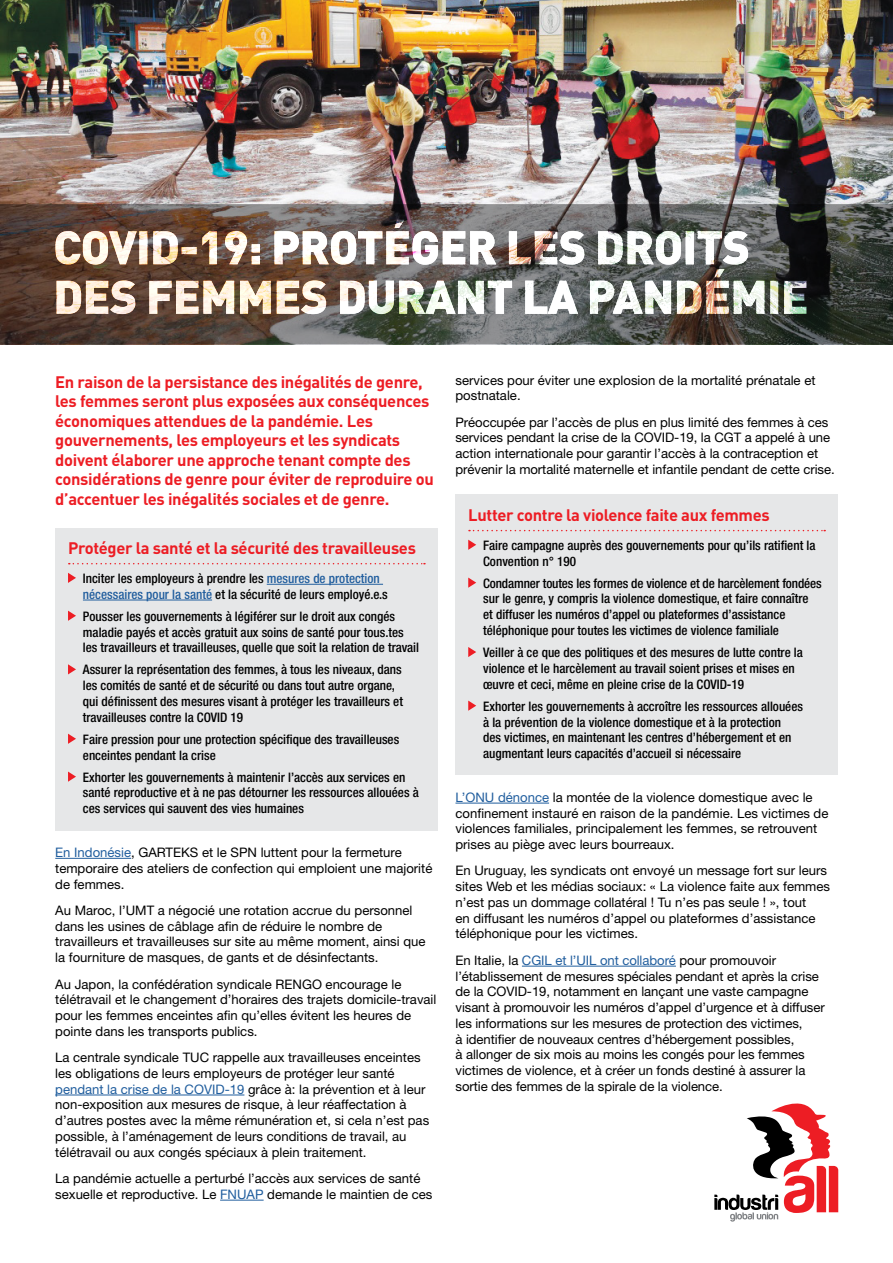
<style>
.page{position:relative;width:893px;height:1263px;background:#fff}
.page>*{position:absolute;margin:0;border:0;box-sizing:border-box;transform-origin:0 0}
.t1{font:700 16.5px/19.5px "DIN";letter-spacing:-.02em;color:#ed1d24}
.t2{font:13.2px/15.8px "Helvetica Neue";color:#000}
.t3{font:500 condensed 13.2px/15.8px "Helvetica Neue";color:#000}
.s1{color:#215e9e}
</style>
<div class="page">
<img style="left:0;top:0;width:893px;height:204px">
<hr style="left:55px;top:858px;width:76px;height:1px;background:#215e9e">
<hr style="left:55px;top:1095px;width:189px;height:1px;background:#215e9e">
<hr style="left:220px;top:1200px;width:44px;height:1px;background:#215e9e">
<div style="left:55px;top:528px;width:382px;height:302px;background:#e6e7e8"></div>
<svg style="left:69px;top:563px;width:356px;height:1px"></svg>
<hr style="left:267px;top:584px;width:116px;height:1px;background:#215e9e">
<hr style="left:83px;top:600px;width:129px;height:1px;background:#215e9e">
<svg style="left:68px;top:573px;width:8px;height:10px"></svg>
<svg style="left:68px;top:611px;width:8px;height:10px"></svg>
<svg style="left:68px;top:664px;width:8px;height:10px"></svg>
<svg style="left:68px;top:734px;width:8px;height:10px"></svg>
<svg style="left:68px;top:771px;width:8px;height:11px"></svg>
<hr style="left:455px;top:803px;width:94px;height:1px;background:#215e9e">
<hr style="left:522px;top:966px;width:154px;height:1px;background:#215e9e">
<div style="left:455px;top:495px;width:383px;height:280px;background:#e6e7e8"></div>
<svg style="left:469px;top:530px;width:356px;height:1px"></svg>
<svg style="left:468px;top:540px;width:8px;height:10px"></svg>
<svg style="left:468px;top:577px;width:8px;height:11px"></svg>
<svg style="left:468px;top:647px;width:8px;height:10px"></svg>
<svg style="left:468px;top:700px;width:8px;height:11px"></svg>
<svg style="left:714px;top:1103px;width:124px;height:118px"></svg>
<svg style="left:0;top:204px;width:893px;height:140px;background:#514b45"></svg>
<img style="left:55px;top:220px;width:752px;height:94px">
<p class="t1" style="left:55px;top:371px;width:380px">En raison de la persistance des inégalités de genre, les femmes seront plus exposées aux conséquences économiques attendues de la pandémie. Les gouvernements, les employeurs et les syndicats doivent élaborer une approche tenant compte des considérations de genre pour éviter de reproduire ou d’accentuer les inégalités sociales et de genre.</p>
<p class="t1" style="left:68px;top:538px;width:349px">Protéger la santé et la sécurité des travailleuses</p>
<p class="t3" style="left:83px;top:570px;width:306px">Inciter les employeurs à prendre les <span class="s1">mesures de protection nécessaires pour la santé</span> et la sécurité de leurs employé.e.s</p>
<p class="t3" style="left:83px;top:608px;width:338px">Pousser les gouvernements à légiférer sur le droit aux congés maladie payés et accès gratuit aux soins de santé pour tous.tes les travailleurs et travailleuses, quelle que soit la relation de travail</p>
<p class="t3" style="left:83px;top:662px;width:322px">Assurer la représentation des femmes, à tous les niveaux, dans les comités de santé et de sécurité ou dans tout autre organe, qui définissent des mesures visant à protéger les travailleurs et travailleuses contre la COVID 19</p>
<p class="t3" style="left:83px;top:731px;width:318px">Faire pression pour une protection spécifique des travailleuses enceintes pendant la crise</p>
<p class="t3" style="left:83px;top:769px;width:337px">Exhorter les gouvernements à maintenir l’accès aux services en santé reproductive et à ne pas détourner les ressources allouées à ces services qui sauvent des vies humaines</p>
<p class="t2" style="left:55px;top:844px;width:379px"><span class="s1">En Indonésie</span>, GARTEKS et le SPN luttent pour la fermeture temporaire des ateliers de confection qui emploient une majorité de femmes.</p>
<p class="t2" style="left:55px;top:902px;width:372px">Au Maroc, l’UMT a négocié une rotation accrue du personnel dans les usines de câblage afin de réduire le nombre de travailleurs et travailleuses sur site au même moment, ainsi que la fourniture de masques, de gants et de désinfectants.</p>
<p class="t2" style="left:55px;top:976px;width:383px">Au Japon, la confédération syndicale RENGO encourage le télétravail et le changement d’horaires des trajets domicile-travail pour les femmes enceintes afin qu’elles évitent les heures de pointe dans les transports publics.</p>
<p class="t2" style="left:55px;top:1049px;width:375px">La centrale syndicale TUC rappelle aux travailleuses enceintes les obligations de leurs employeurs de protéger leur santé <span class="s1">pendant la crise de la COVID-19</span> grâce à: la prévention et à leur non-exposition aux mesures de risque, à leur réaffectation à d’autres postes avec la même rémunération et, si cela n’est pas possible, à l’aménagement de leurs conditions de travail, au télétravail ou aux congés spéciaux à plein traitement.</p>
<p class="t2" style="left:55px;top:1170px;width:379px">La pandémie actuelle a perturbé l’accès aux services de santé sexuelle et reproductive. Le <span class="s1">FNUAP</span> demande le maintien de ces</p>
<p class="t2" style="left:455px;top:372px;width:362px">services pour éviter une explosion de la mortalité prénatale et postnatale.</p>
<p class="t2" style="left:455px;top:414px;width:381px">Préoccupée par l’accès de plus en plus limité des femmes à ces services pendant la crise de la COVID-19, la CGT a appelé à une action internationale pour garantir l’accès à la contraception et prévenir la mortalité maternelle et infantile pendant de cette crise.</p>
<p class="t1" style="left:468px;top:505px;width:303px">Lutter contre la violence faite aux femmes</p>
<p class="t3" style="left:483px;top:537px;width:334px">Faire campagne auprès des gouvernements pour qu’ils ratifient la<br>Convention n° 190</p>
<p class="t3" style="left:483px;top:575px;width:340px">Condamner toutes les formes de violence et de harcèlement fondées sur le genre, y compris la violence domestique, et faire connaître<br>et diffuser les numéros d’appel ou plateformes d’assistance téléphonique pour toutes les victimes de violence familiale</p>
<p class="t3" style="left:483px;top:644px;width:321px">Veiller à ce que des politiques et des mesures de lutte contre la violence et le harcèlement au travail soient prises et mises en œuvre et ceci, même en pleine crise de la COVID-19</p>
<p class="t3" style="left:483px;top:698px;width:321px">Exhorter les gouvernements à accroître les ressources allouées à la prévention de la violence domestique et à la protection<br>des victimes, en maintenant les centres d’hébergement et en augmentant leurs capacités d’accueil si nécessaire</p>
<p class="t2" style="left:455px;top:789px;width:374px"><span class="s1">L’ONU dénonce</span> la montée de la violence domestique avec le confinement instauré en raison de la pandémie. Les victimes de violences familiales, principalement les femmes, se retrouvent prises au piège avec leurs bourreaux.</p>
<p class="t2" style="left:455px;top:863px;width:376px">En Uruguay, les syndicats ont envoyé un message fort sur leurs sites Web et les médias sociaux: « La violence faite aux femmes n’est pas un dommage collatéral ! Tu n’es pas seule ! », tout<br>en diffusant les numéros d’appel ou plateformes d’assistance téléphonique pour les victimes.</p>
<p class="t2" style="left:455px;top:952px;width:371px">En Italie, la <span class="s1">CGIL et l’UIL ont collaboré</span> pour promouvoir l’établissement de mesures spéciales pendant et après la crise de la COVID-19, notamment en lançant une vaste campagne visant à promouvoir les numéros d’appel d’urgence et à diffuser les informations sur les mesures de protection des victimes,<br>à identifier de nouveaux centres d’hébergement possibles,<br>à allonger de six mois au moins les congés pour les femmes victimes de violence, et à créer un fonds destiné à assurer la sortie des femmes de la spirale de la violence.</p>
</div>
